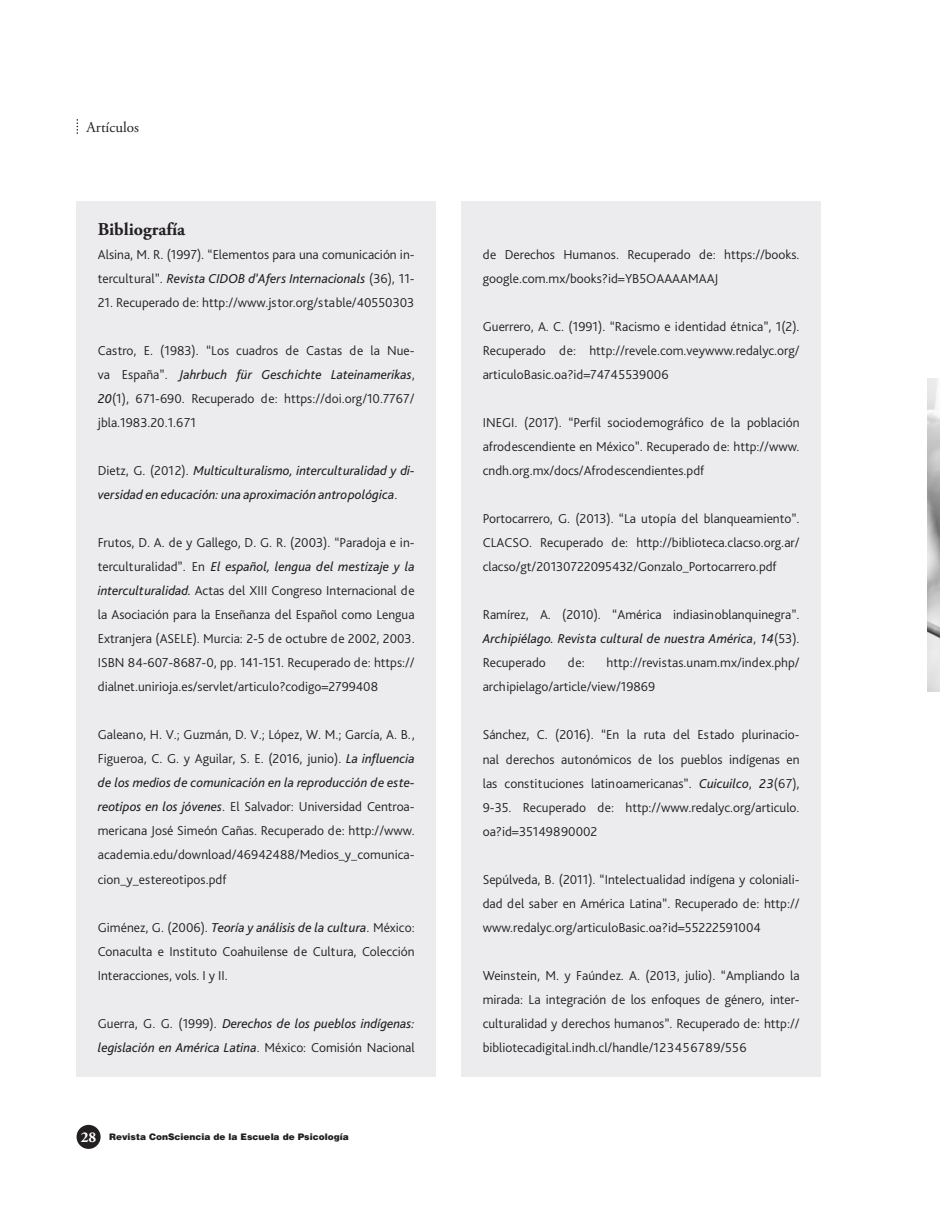
<style>
.page{position:relative;width:940px;height:1217px;background:#fff}
.page>*{position:absolute;margin:0;border:0;box-sizing:border-box;transform-origin:0 0}
.t1{font:700 18px "Adobe Garamond Pro";color:#231f20}
.t2{font:15px "Adobe Garamond Pro";color:#231f20}
.t3{font:300 13.5px/24px "Bliss Pro";color:#231f20;text-align:justify}
.t4{font:italic 13.5px/24px "Bliss Pro";color:#231f20}
.t5{font:900 9px "Helvetica";color:#231f20}
.s1{font-weight:400;font-style:italic}
.s2{font-weight:300;font-style:normal}
.s3{font-family:"Adobe Garamond Pro";font-weight:700;font-size:15px;color:#fff}
</style>
<div class="page">
<div style="left:77px;top:1124px;width:24px;height:24px;background:#231f20;border-radius:50%"></div>
<div style="left:77px;top:201px;width:359px;height:875px;background:#ececee"></div>
<div style="left:461px;top:201px;width:360px;height:875px;background:#ececee"></div>
<img style="left:927px;top:379px;width:13px;height:312px">
<p class="t2" style="left:87px;top:118px;width:54px">Artículos</p>
<h1 class="t1" style="left:98px;top:219px;width:89px">Bibliografía</h1>
<p class="t3" style="left:98px;top:242px;width:318px">Alsina, M. R. (1997). “Elementos para una comunicación in&shy;tercultural”. <span class="s1">Revista CIDOB d’Afers Internacionals</span> (36), 11-</p>
<p class="t3" style="left:98px;top:290px;width:318px">21. Recuperado de: http://www.jstor.org/stable/40550303</p>
<p class="t3" style="left:98px;top:338px;width:318px">Castro, E. (1983). “Los cuadros de Castas de la Nue&shy;va España”. <span class="s1">Jahrbuch für Geschichte Lateinamerikas</span>, <span class="s1">20</span>(1), 671-690. Recuperado de: https://doi.org/10.7767/ jbla.1983.20.1.671</p>
<p class="t4" style="left:98px;top:458px;width:318px"><span class="s2">Dietz, G. (2012).</span> Multiculturalismo, interculturalidad y di&shy;versidad en educación: una aproximación antropológica<span class="s2">.</span></p>
<p class="t3" style="left:98px;top:530px;width:318px">Frutos, D. A. de y Gallego, D. G. R. (2003). “Paradoja e in&shy;terculturalidad”. En <span class="s1">El español, lengua del mestizaje y la interculturalidad.</span> Actas del XIII Congreso Internacional de la Asociación para la Enseñanza del Español como Lengua Extranjera (ASELE). Murcia: 2-5 de octubre de 2002, 2003.<br>ISBN 84-607-8687-0, pp. 141-151. Recuperado de: https:// dialnet.unirioja.es/servlet/articulo?codigo=2799408</p>
<p class="t3" style="left:98px;top:722px;width:318px">Galeano, H. V.; Guzmán, D. V.; López, W. M.; García, A. B., Figueroa, C. G. y Aguilar, S. E. (2016, junio). <span class="s1">La influencia de los medios de comunicación en la reproducción de este&shy;reotipos en los jóvenes</span>. El Salvador: Universidad Centroa&shy;mericana José Simeón Cañas. Recuperado de: http://www. academia.edu/download/46942488/Medios_y_comunica&shy;cion_y_estereotipos.pdf</p>
<p class="t3" style="left:98px;top:914px;width:318px">Giménez, G. (2006). <span class="s1">Teoría y análisis de la cultura</span>. México:<br>Conaculta e Instituto Coahuilense de Cultura, Colección Interacciones, vols. I y II.</p>
<p class="t4" style="left:98px;top:1010px;width:318px"><span class="s2">Guerra, G. G. (1999).</span> Derechos de los pueblos indígenas: legislación en América Latina<span class="s2">. México: Comisión Nacional</span></p>
<p class="t5" style="left:81px;top:1130px;width:269px"><span class="s3">28</span> Revista ConSciencia de la Escuela de Psicología</p>
<p class="t3" style="left:483px;top:242px;width:318px">de Derechos Humanos. Recuperado de: https://books. google.com.mx/books?id=YB5OAAAAMAAJ</p>
<p class="t3" style="left:483px;top:314px;width:318px">Guerrero, A. C. (1991). “Racismo e identidad étnica”, 1(2).<br>Recuperado de: http://revele.com.veywww.redalyc.org/ articuloBasic.oa?id=74745539006</p>
<p class="t3" style="left:483px;top:410px;width:318px">INEGI. (2017). “Perfil sociodemográfico de la población afrodescendiente en México”. Recuperado de: http://www. cndh.org.mx/docs/Afrodescendientes.pdf</p>
<p class="t3" style="left:483px;top:506px;width:318px">Portocarrero, G. (2013). “La utopía del blanqueamiento”.<br>CLACSO. Recuperado de: http://biblioteca.clacso.org.ar/ clacso/gt/20130722095432/Gonzalo_Portocarrero.pdf</p>
<p class="t3" style="left:483px;top:602px;width:318px">Ramírez, A. (2010). “América indiasinoblanquinegra”.<br><span class="s1">Archipiélago. Revista cultural de nuestra América</span>, <span class="s1">14</span>(53).<br>Recuperado</p>
<p class="t3" style="left:483px;top:650px;width:318px;text-indent:124px">http://revistas.unam.mx/index.php/ archipielago/article/view/19869</p>
<p class="t3" style="left:483px;top:722px;width:318px">Sánchez, C. (2016). “En la ruta del Estado plurinacio&shy;nal derechos autonómicos de los pueblos indígenas en las constituciones latinoamericanas”. <span class="s1">Cuicuilco</span>, <span class="s1">23</span>(67), 9-35. Recuperado de: http://www.redalyc.org/articulo. oa?id=35149890002</p>
<p class="t3" style="left:483px;top:866px;width:318px">Sepúlveda, B. (2011). “Intelectualidad indígena y coloniali&shy;dad del saber en América Latina”. Recuperado de: http:// www.redalyc.org/articuloBasic.oa?id=55222591004</p>
<p class="t3" style="left:483px;top:962px;width:318px">Weinstein, M. y Faúndez. A. (2013, julio). “Ampliando la mirada: La integración de los enfoques de género, inter&shy;culturalidad y derechos humanos”. Recuperado de: http:// bibliotecadigital.indh.cl/handle/123456789/556</p>
<p class="t3" style="left:568px;top:650px;width:18px">de:</p>
</div>
